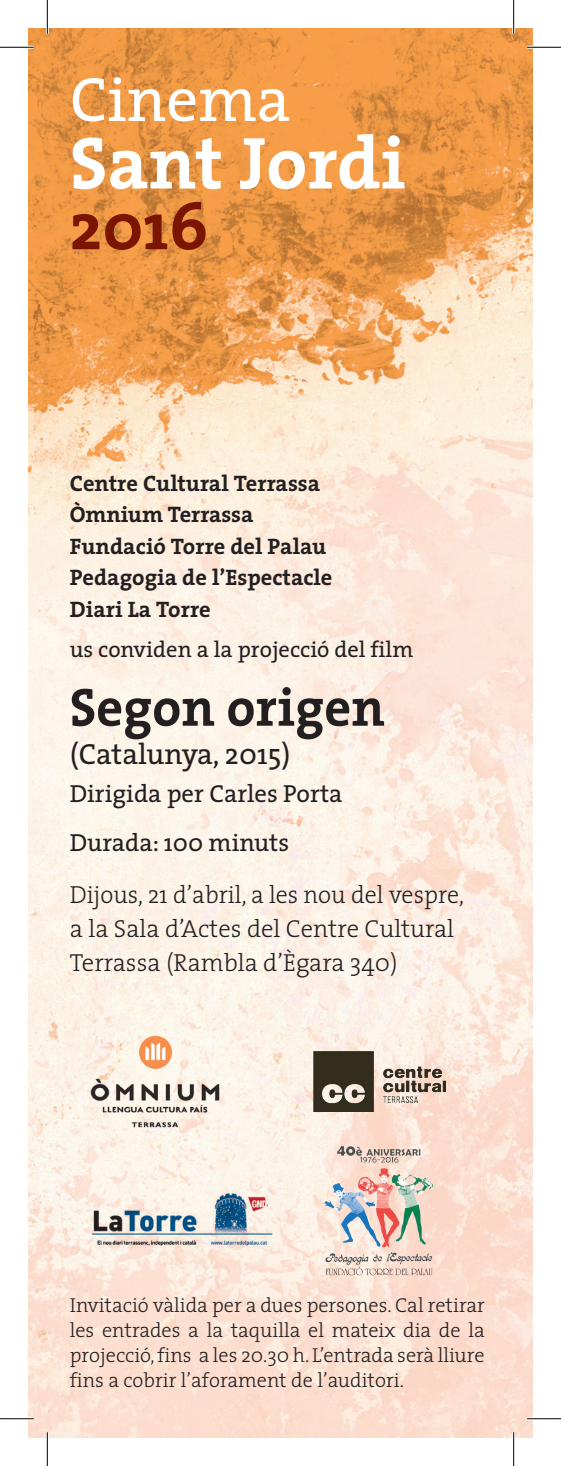
<style>
.page{position:relative;width:561px;height:1466px;background:#fff}
.page>*{position:absolute;margin:0;border:0;box-sizing:border-box;transform-origin:0 0}
.t1{font:700 74.25px "The Serif";color:#fff}
.t2{font:700 67.5px "The Serif";color:#791500}
.t3{font:63px "The Serif";color:#fff}
.t4{font:700 54px "The Serif";color:#231f20}
.t5{font:29.25px "The Serif";color:#231f20}
.t6{font:300 24.75px/34px "The Serif";color:#231f20}
.t7{font:24.75px/49.5px "The Serif";color:#231f20}
.t8{font:700 22.5px/31.5px "The Serif";color:#231f20}
.t9{font:22.5px "The Serif";color:#231f20}
.t10{font:300 20.25px/24.8px "The Serif";color:#231f20;text-align:justify}
</style>
<div class="page">
<img style="left:28px;top:28px;width:504px;height:1410px">
<img style="left:87px;top:1182px;width:187px;height:74px">
<img style="left:85px;top:1029px;width:140px;height:105px">
<img style="left:313px;top:1051px;width:132px;height:61px">
<img style="left:309px;top:1130px;width:140px;height:149px">
<svg style="left:325px;top:1267px;width:107px;height:8px"></svg>
<hr style="left:0;top:46px;width:34px;height:3px;background:#fff">
<hr style="left:526px;top:46px;width:34px;height:3px;background:#fff">
<hr style="left:0;top:1417px;width:34px;height:3px;background:#fff">
<hr style="left:526px;top:1417px;width:34px;height:3px;background:#fff">
<hr style="left:46px;top:0;width:3px;height:34px;background:#fff">
<hr style="left:46px;top:1432px;width:3px;height:34px;background:#fff">
<hr style="left:511px;top:0;width:3px;height:34px;background:#fff">
<hr style="left:511px;top:1432px;width:3px;height:34px;background:#fff">
<hr style="left:0;top:47px;width:34px;height:1px;background:#000">
<hr style="left:526px;top:47px;width:34px;height:1px;background:#000">
<hr style="left:0;top:1418px;width:34px;height:1px;background:#000">
<hr style="left:526px;top:1418px;width:34px;height:1px;background:#000">
<hr style="left:47px;top:0;width:1px;height:34px;background:#000">
<hr style="left:47px;top:1432px;width:1px;height:34px;background:#000">
<hr style="left:512px;top:0;width:1px;height:34px;background:#000">
<hr style="left:512px;top:1432px;width:1px;height:34px;background:#000">
<h3 class="t3" style="left:70px;top:47px;width:222px">Cinema</h3>
<h1 class="t1" style="left:70px;top:101px;width:337px">Sant Jordi</h1>
<h2 class="t2" style="left:70px;top:170px;width:140px">2016</h2>
<p class="t8" style="left:70px;top:467px;width:264px">Centre Cultural Terrassa<br>Òmnium Terrassa<br>Fundació Torre del Palau<br>Pedagogia de l’Espectacle<br>Diari La Torre</p>
<p class="t9" style="left:70px;top:630px;width:345px">us conviden a la projecció del film</p>
<h3 class="t4" style="left:70px;top:662px;width:316px">Segon origen</h3>
<h3 class="t5" style="left:70px;top:730px;width:222px">(Catalunya, 2015)</h3>
<p class="t7" style="left:70px;top:768px;width:274px">Dirigida per Carles Porta<br>Durada: 100 minuts</p>
<p class="t6" style="left:70px;top:877px;width:395px">Dijous, 21 d’abril, a les nou del vespre, a la Sala d’Actes del Centre Cultural<br>Terrassa (Rambla d’Ègara 340)</p>
<p class="t10" style="left:70px;top:1292px;width:416px">Invitació vàlida per a dues persones. Cal retirar les entrades a la taquilla el mateix dia de la projecció, fins a les 20.30 h. L’entrada serà lliure fins a cobrir l’aforament de l’auditori.</p>
</div>
